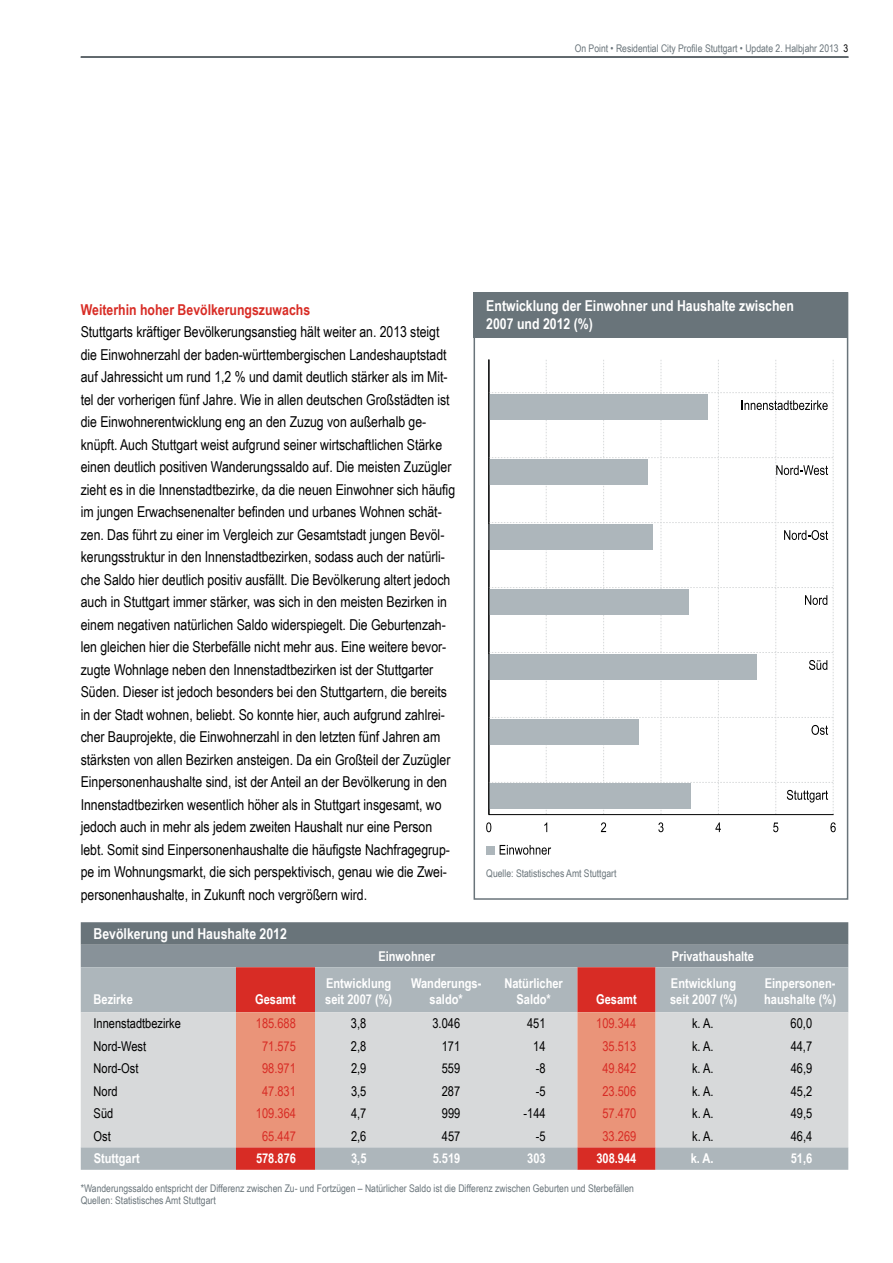
<style>
.page{position:relative;width:893px;height:1263px;background:#fff}
.page>*{position:absolute;margin:0;border:0;box-sizing:border-box;transform-origin:0 0}
.t1{font:15px/22.5px "Arial Narrow";letter-spacing:-.005em;color:#000}
.t2{font:700 15px/18px "Arial Narrow";color:#fff}
.t3{font:700 15px "Arial Narrow";color:#d82c25}
.t4{font:700 13.5px/16.2px "Arial Narrow";color:#fff}
.t5{font:13.5px "Arial Narrow";color:#000}
.t6{font:13.5px "Arial Narrow";color:#d82c25}
.t7{font:10.5px/11.2px "Arial Narrow";color:#69747a}
.s1{color:#000}
</style>
<div class="page">
<hr style="left:81px;top:56px;width:767px;height:2px;background:#69747a">
<svg style="left:81px;top:922px;width:767px;height:45px;background:#79848a"></svg>
<div style="left:81px;top:967px;width:767px;height:203px;background:#adb6bb"></div>
<svg style="left:236px;top:967px;width:419px;height:203px;background:#bd8384"></svg>
<div style="left:81px;top:1012px;width:767px;height:135px;background:#d7d9da"></div>
<svg style="left:236px;top:1012px;width:419px;height:135px;background:#debfb5"></svg>
<div style="left:474px;top:292px;width:374px;height:46px;background:#69747a"></div>
<svg style="left:486px;top:822px;width:5px;height:10px"></svg>
<svg style="left:544px;top:822px;width:3px;height:10px"></svg>
<svg style="left:601px;top:822px;width:5px;height:10px"></svg>
<svg style="left:658px;top:822px;width:5px;height:10px"></svg>
<svg style="left:715px;top:822px;width:6px;height:10px"></svg>
<svg style="left:773px;top:822px;width:5px;height:10px"></svg>
<svg style="left:830px;top:822px;width:6px;height:10px"></svg>
<svg style="left:489px;top:360px;width:345px;height:454px"></svg>
<svg style="left:500px;top:845px;width:51px;height:10px"></svg>
<div style="left:486px;top:846px;width:9px;height:8px;background:#adb6bb"></div>
<hr style="left:488px;top:814px;width:346px;height:1px;background:#000">
<hr style="left:488px;top:359px;width:1px;height:455px;background:#000">
<p class="t7" style="left:575px;top:43px;width:275px">On Point • Residential City Profile Stuttgart • Update 2. Halbjahr 2013 <span class="s1">3</span></p>
<p class="t2" style="left:486px;top:297px;width:309px">Entwicklung der Einwohner und Haushalte zwischen<br>2007 und 2012 (%)</p>
<p class="t3" style="left:81px;top:301px;width:231px">Weiterhin hoher Bevölkerungszuwachs</p>
<p class="t1" style="left:81px;top:320px;width:376px">Stuttgarts kräftiger Bevölkerungsanstieg hält weiter an. 2013 steigt die Einwohnerzahl der baden-württembergischen Landeshauptstadt auf Jahressicht um rund 1,2 % und damit deutlich stärker als im Mit&shy;tel der vorherigen fünf Jahre. Wie in allen deutschen Großstädten ist die Einwohnerentwicklung eng an den Zuzug von außerhalb ge&shy;knüpft. Auch Stuttgart weist aufgrund seiner wirtschaftlichen Stärke einen deutlich positiven Wanderungssaldo auf. Die meisten Zuzügler zieht es in die Innenstadtbezirke, da die neuen Einwohner sich häufig im jungen Erwachsenenalter befinden und urbanes Wohnen schät&shy;zen. Das führt zu einer im Vergleich zur Gesamtstadt jungen Bevöl&shy;kerungsstruktur in den Innenstadtbezirken, sodass auch der natürli&shy;che Saldo hier deutlich positiv ausfällt. Die Bevölkerung altert jedoch auch in Stuttgart immer stärker, was sich in den meisten Bezirken in einem negativen natürlichen Saldo widerspiegelt. Die Geburtenzah&shy;len gleichen hier die Sterbefälle nicht mehr aus. Eine weitere bevor&shy;zugte Wohnlage neben den Innenstadtbezirken ist der Stuttgarter Süden. Dieser ist jedoch besonders bei den Stuttgartern, die bereits in der Stadt wohnen, beliebt. So konnte hier, auch aufgrund zahlrei&shy;cher Bauprojekte, die Einwohnerzahl in den letzten fünf Jahren am stärksten von allen Bezirken ansteigen. Da ein Großteil der Zuzügler Einpersonenhaushalte sind, ist der Anteil an der Bevölkerung in den Innenstadtbezirken wesentlich höher als in Stuttgart insgesamt, wo jedoch auch in mehr als jedem zweiten Haushalt nur eine Person lebt. Somit sind Einpersonenhaushalte die häufigste Nachfragegrup&shy;pe im Wohnungsmarkt, die sich perspektivisch, genau wie die Zwei&shy;personenhaushalte, in Zukunft noch vergrößern wird.</p>
<p class="t2" style="left:94px;top:924px;width:195px">Bevölkerung und Haushalte 2012</p>
<p class="t4" style="left:378px;top:948px;width:58px">Einwohner</p>
<p class="t4" style="left:672px;top:948px;width:84px">Privathaushalte</p>
<p class="t4" style="left:94px;top:991px;width:41px">Bezirke</p>
<p class="t4" style="left:255px;top:991px;width:42px">Gesamt</p>
<p class="t7" style="left:486px;top:867px;width:132px">Quelle: Statistisches Amt Stuttgart</p>
<p class="t4" style="left:325px;top:974px;width:69px">Entwicklung seit 2007 (%)</p>
<p class="t4" style="left:411px;top:974px;width:72px;text-align:center">Wanderungs&shy;saldo*</p>
<p class="t4" style="left:504px;top:974px;width:60px;text-align:center">Natürlicher<br>Saldo*</p>
<p class="t4" style="left:670px;top:974px;width:69px">Entwicklung seit 2007 (%)</p>
<p class="t4" style="left:764px;top:974px;width:73px">Einpersonen&shy;haushalte (%)</p>
<p class="t4" style="left:596px;top:991px;width:42px">Gesamt</p>
<p class="t5" style="left:94px;top:1014px;width:89px">Innenstadtbezirke</p>
<p class="t6" style="left:256px;top:1014px;width:42px">185.688</p>
<p class="t5" style="left:351px;top:1014px;width:17px">3,8</p>
<p class="t5" style="left:432px;top:1014px;width:29px">3.046</p>
<p class="t5" style="left:527px;top:1014px;width:20px">451</p>
<p class="t6" style="left:596px;top:1014px;width:42px">109.344</p>
<p class="t5" style="left:692px;top:1014px;width:23px">k. A.</p>
<p class="t5" style="left:791px;top:1014px;width:23px">60,0</p>
<p class="t5" style="left:94px;top:1036px;width:54px">Nord-West</p>
<p class="t6" style="left:262px;top:1036px;width:35px">71.575</p>
<p class="t5" style="left:351px;top:1036px;width:17px">2,8</p>
<p class="t5" style="left:442px;top:1036px;width:20px">171</p>
<p class="t5" style="left:533px;top:1036px;width:14px">14</p>
<p class="t6" style="left:602px;top:1036px;width:35px">35.513</p>
<p class="t5" style="left:692px;top:1036px;width:23px">k. A.</p>
<p class="t5" style="left:791px;top:1036px;width:23px">44,7</p>
<p class="t5" style="left:94px;top:1059px;width:46px">Nord-Ost</p>
<p class="t6" style="left:262px;top:1059px;width:35px">98.971</p>
<p class="t5" style="left:351px;top:1059px;width:17px">2,9</p>
<p class="t5" style="left:442px;top:1059px;width:20px">559</p>
<p class="t5" style="left:536px;top:1059px;width:11px">-8</p>
<p class="t6" style="left:602px;top:1059px;width:35px">49.842</p>
<p class="t5" style="left:692px;top:1059px;width:23px">k. A.</p>
<p class="t5" style="left:791px;top:1059px;width:23px">46,9</p>
<p class="t5" style="left:94px;top:1081px;width:25px">Nord</p>
<p class="t6" style="left:262px;top:1081px;width:35px">47.831</p>
<p class="t5" style="left:351px;top:1081px;width:17px">3,5</p>
<p class="t5" style="left:442px;top:1081px;width:20px">287</p>
<p class="t5" style="left:536px;top:1081px;width:11px">-5</p>
<p class="t6" style="left:602px;top:1081px;width:35px">23.506</p>
<p class="t5" style="left:692px;top:1081px;width:23px">k. A.</p>
<p class="t5" style="left:791px;top:1081px;width:23px">45,2</p>
<p class="t5" style="left:94px;top:1104px;width:21px">Süd</p>
<p class="t6" style="left:256px;top:1104px;width:42px">109.364</p>
<p class="t5" style="left:351px;top:1104px;width:17px">4,7</p>
<p class="t5" style="left:442px;top:1104px;width:20px">999</p>
<p class="t5" style="left:523px;top:1104px;width:24px">-144</p>
<p class="t6" style="left:602px;top:1104px;width:35px">57.470</p>
<p class="t5" style="left:692px;top:1104px;width:23px">k. A.</p>
<p class="t5" style="left:791px;top:1104px;width:23px">49,5</p>
<p class="t5" style="left:94px;top:1126px;width:19px">Ost</p>
<p class="t6" style="left:262px;top:1126px;width:35px">65.447</p>
<p class="t5" style="left:351px;top:1126px;width:17px">2,6</p>
<p class="t5" style="left:442px;top:1126px;width:20px">457</p>
<p class="t5" style="left:536px;top:1126px;width:11px">-5</p>
<p class="t6" style="left:602px;top:1126px;width:35px">33.269</p>
<p class="t5" style="left:692px;top:1126px;width:23px">k. A.</p>
<p class="t5" style="left:791px;top:1126px;width:23px">46,4</p>
<p class="t4" style="left:94px;top:1150px;width:48px">Stuttgart</p>
<p class="t4" style="left:256px;top:1150px;width:42px">578.876</p>
<p class="t4" style="left:351px;top:1150px;width:17px">3,5</p>
<p class="t4" style="left:433px;top:1150px;width:29px">5.519</p>
<p class="t4" style="left:527px;top:1150px;width:20px">303</p>
<p class="t4" style="left:596px;top:1150px;width:42px">308.944</p>
<p class="t4" style="left:691px;top:1150px;width:24px">k. A.</p>
<p class="t4" style="left:791px;top:1150px;width:23px">51,6</p>
<p class="t7" style="left:81px;top:1182px;width:555px">*Wanderungssaldo entspricht der Differenz zwischen Zu- und Fortzügen – Natürlicher Saldo ist die Differenz zwischen Geburten und Sterbefällen<br>Quellen: Statistisches Amt Stuttgart</p>
</div>
